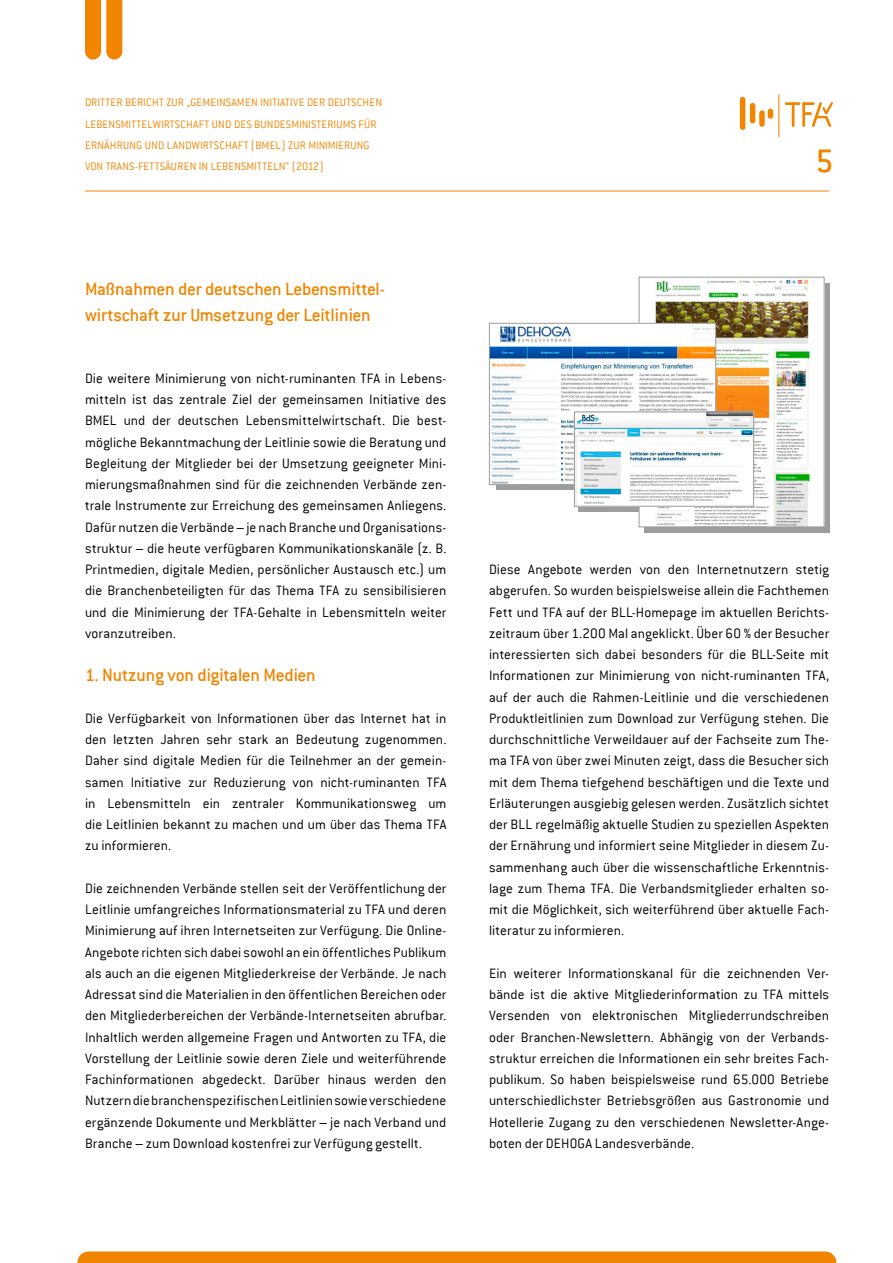
<style>
.page{position:relative;width:893px;height:1263px;background:#fff}
.page>*{position:absolute;margin:0;border:0;box-sizing:border-box;transform-origin:0 0}
.t1{font:500 36px "Conduit ITC";color:#f18500}
.t2{font:500 19.5px/25.5px "Conduit ITC";letter-spacing:-.01em;color:#f18500}
.t3{font:300 15px/21.3px "Conduit ITC";letter-spacing:.005em;color:#000;text-align:justify}
.t4{font:300 12px "Conduit ITC";letter-spacing:.005em;color:#f18500}
</style>
<div class="page">
<div style="left:644px;top:283px;width:185px;height:250px;background:#9d9d9c"></div>
<img style="left:641px;top:279px;width:181px;height:246px">
<div style="left:639px;top:277px;width:185px;height:250px;border:1px solid #9d9d9c"></div>
<img style="left:491px;top:325px;width:223px;height:158px">
<div style="left:489px;top:323px;width:227px;height:162px;border:1px solid #9d9d9c"></div>
<img style="left:576px;top:414px;width:176px;height:91px">
<div style="left:574px;top:412px;width:180px;height:95px;border:1px solid #9d9d9c"></div>
<hr style="left:85px;top:191px;width:744px;height:1px;background:#f18500">
<div style="left:740px;top:97px;width:5px;height:33px;background:#f18500;border-radius:3px"></div>
<div style="left:750px;top:103px;width:5px;height:20px;background:#f18500;border-radius:3px"></div>
<div style="left:759px;top:110px;width:6px;height:17px;background:#f18500;border-radius:3px"></div>
<div style="left:768px;top:109px;width:5px;height:10px;background:#f18500;border-radius:3px"></div>
<hr style="left:792px;top:102px;width:2px;height:25px;background:#f18500">
<hr style="left:785px;top:102px;width:15px;height:3px;background:#f18500">
<svg style="left:802px;top:102px;width:31px;height:25px"></svg>
<hr style="left:778px;top:94px;width:1px;height:43px;background:#f18500">
<svg style="left:77px;top:1251px;width:759px;height:12px;background:#f18a0c"></svg>
<svg style="left:85px;top:0;width:37px;height:60px;background:#f39a2c"></svg>
<p class="t4" style="left:85px;top:96px;width:119px">Dritter Bericht zur „Gemeinsamen</p>
<p class="t4" style="left:260px;top:96px;width:9px">Initiative</p>
<p class="t4" style="left:307px;top:96px;width:28px">de r deutsc</p>
<p class="t4" style="left:363px;top:96px;width:14px">hen</p>
<p class="t4" style="left:85px;top:117px;width:12px">Lebensmittelwi</p>
<p class="t4" style="left:164px;top:117px;width:56px">rtschaft und</p>
<p class="t4" style="left:234px;top:117px;width:33px">des Bundesministe</p>
<p class="t4" style="left:327px;top:117px;width:13px">riums</p>
<p class="t4" style="left:359px;top:117px;width:20px">für</p>
<p class="t4" style="left:85px;top:139px;width:45px">Ernährung</p>
<p class="t4" style="left:145px;top:139px;width:8px">und</p>
<p class="t4" style="left:167px;top:139px;width:13px">Landwi</p>
<p class="t4" style="left:203px;top:139px;width:119px">rtschaft (BMEL) zur Minimie</p>
<p class="t4" style="left:344px;top:139px;width:14px">rung</p>
<p class="t4" style="left:85px;top:160px;width:7px">von</p>
<p class="t4" style="left:106px;top:160px;width:44px">trans-Fetts</p>
<p class="t4" style="left:165px;top:160px;width:58px">äuren in Lebensmitteln</p>
<p class="t4" style="left:286px;top:160px;width:39px">“ (2012)</p>
<h1 class="t1" style="left:815px;top:140px;width:20px">5</h1>
<h2 class="t2" style="left:85px;top:276px;width:302px">Maßnahmen der deutschen Lebensmittel&shy;wirtschaft zur Umsetzung der Leitlinien</h2>
<p class="t3" style="left:85px;top:367px;width:363px">Die weitere Minimierung von nicht-ruminanten TFA in Lebens&shy;mitteln ist das zentrale Ziel der gemeinsamen Initiative des BMEL und der deutschen Lebensmittelwirtschaft. Die best&shy;mögliche Bekanntmachung der Leitlinie sowie die Beratung und Begleitung der Mitglieder bei der Umsetzung geeigneter Mini&shy;mierungsmaßnahmen sind für die zeichnenden Verbände zen&shy;trale Instrumente zur Erreichung des gemeinsamen Anliegens.<br>Dafür nutzen die Verbände – je nach Branche und Organisations&shy;struktur – die heute verfügbaren Kommunikationskanäle (z. B.<br>Printmedien, digitale Medien, persönlicher Austausch etc.) um die Branchenbeteiligten für das Thema TFA zu sensibilisieren und die Minimierung der TFA-Gehalte in Lebensmitteln weiter voranzutreiben.</p>
<h2 class="t2" style="left:85px;top:662px;width:232px">1. Nutzung von digitalen Medien</h2>
<p class="t3" style="left:85px;top:707px;width:363px">Die Verfügbarkeit von Informationen über das Internet hat in den letzten Jahren sehr stark an Bedeutung zugenommen.<br>Daher sind digitale Medien für die Teilnehmer an der gemein&shy;samen Initiative zur Reduzierung von nicht-ruminanten TFA in Lebensmitteln ein zentraler Kommunikationsweg um die Leitlinien bekannt zu machen und um über das Thema TFA zu informieren.</p>
<p class="t3" style="left:85px;top:877px;width:363px">Die zeichnenden Verbände stellen seit der Veröffentlichung der Leitlinie umfangreiches Informationsmaterial zu TFA und deren Minimierung auf ihren Internetseiten zur Verfügung. Die Online-Angebote richten sich dabei sowohl an ein öffentliches Publikum als auch an die eigenen Mitgliederkreise der Verbände. Je nach Adressat sind die Materialien in den öffentlichen Bereichen oder den Mitgliederbereichen der Verbände-Internetseiten abrufbar.<br>Inhaltlich werden allgemeine Fragen und Antworten zu TFA, die Vorstellung der Leitlinie sowie deren Ziele und weiterführende Fachinformationen abgedeckt. Darüber hinaus werden den Nutzern die branchenspezifischen Leitlinien sowie verschiedene ergänzende Dokumente und Merkblätter – je nach Verband und Branche – zum Download kostenfrei zur Verfügung gestellt.</p>
<p class="t3" style="left:489px;top:559px;width:342px">Diese Angebote werden von den Internetnutzern stetig abgerufen. So wurden beispielsweise allein die Fachthemen Fett und TFA auf der BLL-Homepage im aktuellen Berichts&shy;zeitraum über 1.200 Mal angeklickt. Über 60 % der Besucher interessierten sich dabei besonders für die BLL-Seite mit Informationen zur Minimierung von nicht-ruminanten TFA, auf der auch die Rahmen-Leitlinie und die verschiedenen Produktleitlinien zum Download zur Verfügung stehen. Die durchschnittliche Verweildauer auf der Fachseite zum The&shy;ma TFA von über zwei Minuten zeigt, dass die Besucher sich mit dem Thema tiefgehend beschäftigen und die Texte und Erläuterungen ausgiebig gelesen werden. Zusätzlich sichtet der BLL regelmäßig aktuelle Studien zu speziellen Aspekten der Ernährung und informiert seine Mitglieder in diesem Zu&shy;sammenhang auch über die wissenschaftliche Erkenntnis&shy;lage zum Thema TFA. Die Verbandsmitglieder erhalten so&shy;mit die Möglichkeit, sich weiterführend über aktuelle Fach&shy;literatur zu informieren.</p>
<p class="t3" style="left:489px;top:963px;width:342px">Ein weiterer Informationskanal für die zeichnenden Ver&shy;bände ist die aktive Mitgliederinformation zu TFA mittels Versenden von elektronischen Mitgliederrundschreiben oder Branchen-Newslettern. Abhängig von der Verbands&shy;struktur erreichen die Informationen ein sehr breites Fach&shy;publikum. So haben beispielsweise rund 65.000 Betriebe unterschiedlichster Betriebsgrößen aus Gastronomie und Hotellerie Zugang zu den verschiedenen Newsletter-Ange&shy;boten der DEHOGA Landesverbände.</p>
</div>
